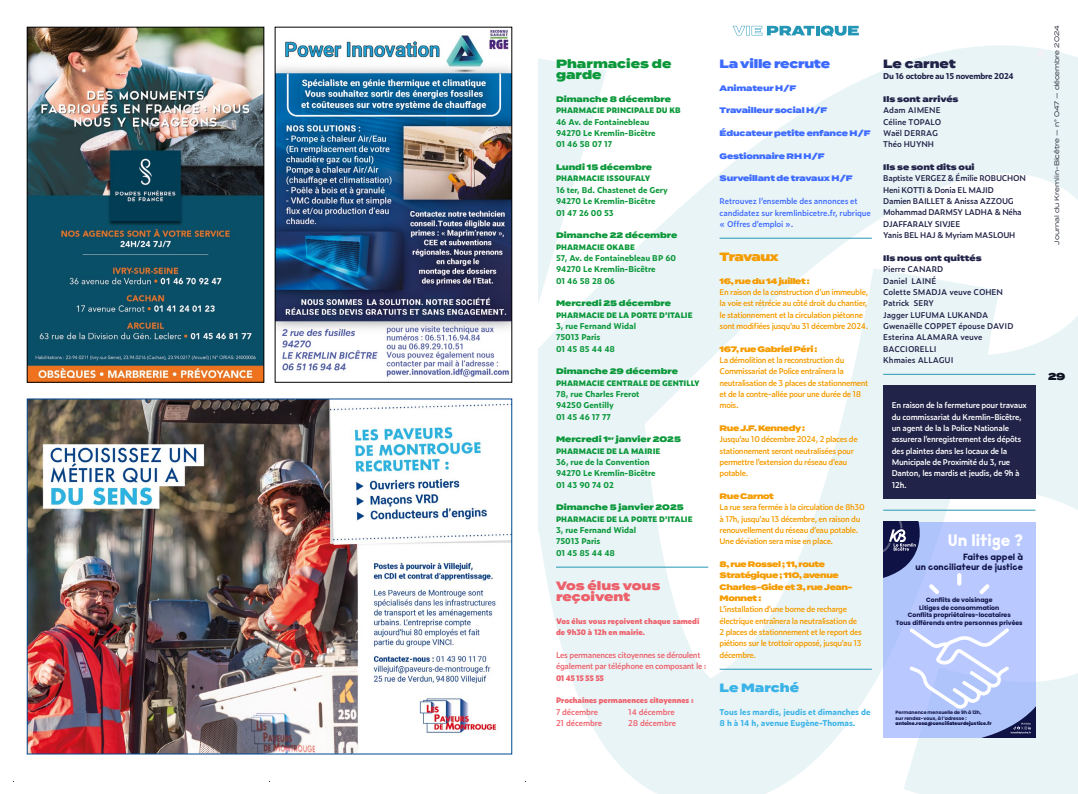
<style>
.page{position:relative;width:1078px;height:794px;background:#fff}
.page>*{position:absolute;margin:0;border:0;box-sizing:border-box;transform-origin:0 0}
.t1{font:800 16.7px "Raisonne Pro";color:#fff}
.t2{font:900 12px/11.3px "Termina";color:#ed616b}
.t3{font:900 12px/11.3px "Termina";color:#0b983a}
.t4{font:900 12px "Termina";letter-spacing:-.02em;color:#3d6bff}
.t5{font:900 12px "Termina";color:#212348}
.t6{font:900 12px "Termina";color:#3ab3e7}
.t7{font:900 12px "Termina";letter-spacing:-.07em;color:#f59c00}
.t8{font:900 10px "Termina";color:#0f1323}
.t9{font:800 9.1px/10.2px "Raisonne Pro";color:#0f1245;text-align:right}
.t10{font:600 8px/11.3px "Zeitung Pro";letter-spacing:-.05em;color:#f59c00}
.t11{font:700 8px/11.3px "Zeitung Pro";letter-spacing:-.005em;color:#0b983a}
.t12{font:600 8px/11.3px "Zeitung Pro";letter-spacing:-.035em;color:#fff}
.t13{font:600 8px/11.3px "Zeitung Pro";letter-spacing:-.01em;color:#212348}
.t14{font:600 8px/11.3px "Zeitung Pro";letter-spacing:-.03em;color:#212348}
.t15{font:900 8px/11.3px "Termina";letter-spacing:-.05em;color:#f59c00}
.t16{font:900 8px "Termina";letter-spacing:-.005em;color:#0b983a}
.t17{font:900 8px "Termina";letter-spacing:-.02em;color:#3d6bff}
.t18{font:600 8px/11.3px "Zeitung Pro";letter-spacing:-.02em;color:#3d6bff}
.t19{font:600 8px/11.3px "Zeitung Pro";letter-spacing:-.04em;color:#ed616b}
.t20{font:700 8px/11.3px "Zeitung Pro";letter-spacing:-.005em;color:#3ab3e7}
.t21{font:900 8px "Termina";letter-spacing:-.005em;color:#212348}
.t22{font:600 8px "Zeitung Pro";letter-spacing:-.02em;color:#ed616b}
.t23{font:700 8px "Zeitung Pro";letter-spacing:-.035em;color:#212348}
.t24{font:800 7.5px "Zeitung Pro";letter-spacing:-.005em;color:#0b983a}
.t25{font:800 7.5px/11.3px "Zeitung Pro";letter-spacing:-.005em;color:#ed616b}
.t26{font:6.5px "Termina";color:#0f1323}
.t27{font:700 6.2px/7.6px "Poppins";color:#0f1245;text-align:center}
.t28{font:700 4.7px/5.7px "Poppins";color:#0f1245}
.t29{font:900 4.7px "Poppins";color:#0f1245}
</style>
<div class="page">
<img style="left:29px;top:29px;width:233px;height:351px">
<div style="left:27px;top:27px;width:237px;height:355px;border:1px solid #000"></div>
<img style="left:277px;top:29px;width:233px;height:348px">
<div style="left:275px;top:27px;width:237px;height:355px;border:1px solid #000"></div>
<img style="left:29px;top:401px;width:481px;height:351px">
<svg style="left:539px;top:45px;width:538px;height:749px;fill:#e9f4f7"></svg>
<svg style="left:732px;top:26px;width:126px;height:11px"></svg>
<hr style="left:719px;top:238px;width:152px;height:1px;background:#2496b5">
<hr style="left:719px;top:669px;width:152px;height:1px;background:#2496b5">
<hr style="left:883px;top:374px;width:152px;height:1px;background:#2496b5">
<hr style="left:883px;top:510px;width:152px;height:1px;background:#2496b5">
<div style="left:883px;top:386px;width:152px;height:113px;background:#212348"></div>
<hr style="left:556px;top:567px;width:152px;height:1px;background:#2496b5">
<div style="left:883px;top:522px;width:152px;height:215px;background:#b9c9ff"></div>
<svg style="left:883px;top:522px;width:106px;height:72px"></svg>
<svg style="left:909px;top:628px;width:126px;height:109px"></svg>
<h2 class="t3" style="left:556px;top:59px;width:117px">Pharmacies de garde</h2>
<p class="t16" style="left:556px;top:93px;width:116px">Dimanche 8 décembre</p>
<p class="t24" style="left:556px;top:105px;width:126px">PHARMACIE PRINCIPALE DU KB</p>
<p class="t11" style="left:556px;top:116px;width:101px">46 Av. de Fontainebleau<br>94270 Le Kremlin-Bicêtre<br>01 46 58 07 17</p>
<p class="t16" style="left:556px;top:161px;width:98px">Lundi 15 décembre</p>
<p class="t24" style="left:556px;top:173px;width:96px">PHARMACIE ISSOUFALY</p>
<p class="t11" style="left:556px;top:184px;width:113px">16 ter, Bd. Chastenet de Gery<br>94270 Le Kremlin-Bicêtre<br>01 47 26 00 53</p>
<p class="t16" style="left:556px;top:229px;width:123px">Dimanche 22 décembre</p>
<p class="t24" style="left:556px;top:241px;width:80px">PHARMACIE OKABE</p>
<p class="t11" style="left:556px;top:252px;width:122px">57, Av. de Fontainebleau BP 60<br>94270 Le Kremlin-Bicêtre<br>01 46 58 28 06</p>
<p class="t16" style="left:556px;top:297px;width:117px">Mercredi 25 décembre</p>
<p class="t24" style="left:556px;top:309px;width:138px">PHARMACIE DE LA PORTE D'ITALIE</p>
<p class="t11" style="left:556px;top:320px;width:82px">3, rue Fernand Widal<br>75013 Paris<br>01 45 85 44 48</p>
<p class="t16" style="left:556px;top:365px;width:123px">Dimanche 29 décembre</p>
<p class="t24" style="left:556px;top:377px;width:145px">PHARMACIE CENTRALE DE GENTILLY</p>
<p class="t11" style="left:556px;top:388px;width:85px">78, rue Charles Frerot<br>94250 Gentilly<br>01 45 46 17 77</p>
<p class="t16" style="left:556px;top:433px;width:126px">Mercredi 1<sup>er</sup> janvier 2025</p>
<p class="t24" style="left:556px;top:445px;width:106px">PHARMACIE DE LA MAIRIE</p>
<p class="t11" style="left:556px;top:456px;width:101px">36, rue de la Convention<br>94270 Le Kremlin-Bicêtre<br>01 43 90 74 02</p>
<p class="t16" style="left:556px;top:501px;width:129px">Dimanche 5 janvier 2025</p>
<p class="t24" style="left:556px;top:513px;width:138px">PHARMACIE DE LA PORTE D'ITALIE</p>
<p class="t11" style="left:556px;top:524px;width:82px">3, rue Fernand Widal<br>75013 Paris<br>01 45 85 44 48</p>
<h2 class="t2" style="left:556px;top:580px;width:106px">Vos élus vous reçoivent</h2>
<p class="t25" style="left:556px;top:615px;width:145px">Vos élus vous reçoivent chaque samedi de 9h30 à 12h en mairie.</p>
<p class="t19" style="left:556px;top:649px;width:152px">Les permanences citoyennes se déroulent également par téléphone en composant le :</p>
<p class="t25" style="left:556px;top:671px;width:50px">01 45 15 55 55</p>
<p class="t25" style="left:556px;top:694px;width:139px">Prochaines permanences citoyennes :</p>
<p class="t22" style="left:556px;top:705px;width:44px">7 décembre</p>
<p class="t22" style="left:628px;top:705px;width:48px">14 décembre</p>
<p class="t22" style="left:556px;top:717px;width:48px">21 décembre</p>
<p class="t22" style="left:628px;top:717px;width:49px">28 décembre</p>
<h2 class="t4" style="left:719px;top:55px;width:112px">La ville recrute</h2>
<p class="t17" style="left:719px;top:82px;width:78px">Animateur H/F</p>
<p class="t17" style="left:719px;top:105px;width:109px">Travailleur social H/F</p>
<p class="t17" style="left:719px;top:127px;width:153px">Éducateur petite enfance H/F</p>
<p class="t17" style="left:719px;top:150px;width:107px">Gestionnaire RH H/F</p>
<p class="t17" style="left:719px;top:173px;width:135px">Surveillant de travaux H/F</p>
<p class="t18" style="left:719px;top:195px;width:153px">Retrouvez l’ensemble des annonces et candidatez sur kremlinbicetre.fr, rubrique « Offres d’emploi ».</p>
<h2 class="t7" style="left:719px;top:248px;width:61px">Travaux</h2>
<p class="t15" style="left:719px;top:275px;width:92px">16, rue du 14 juillet :</p>
<p class="t10" style="left:719px;top:286px;width:150px">En raison de la construction d’un immeuble, la voie est rétrécie au côté droit du chantier, le stationnement et la circulation piétonne sont modifiées jusqu’au 31 décembre 2024.</p>
<p class="t15" style="left:719px;top:343px;width:99px">167, rue Gabriel Péri :</p>
<p class="t10" style="left:719px;top:354px;width:150px">La démolition et la reconstruction du Commissariat de Police entraînera la neutralisation de 3 places de stationnement et de la contre-allée pour une durée de 18 mois.</p>
<p class="t15" style="left:719px;top:423px;width:87px">Rue J.F. Kennedy :</p>
<p class="t10" style="left:719px;top:433px;width:140px">Jusqu’au 10 décembre 2024, 2 places de stationnement seront neutralisées pour permettre l’extension du réseau d’eau potable.</p>
<p class="t15" style="left:719px;top:491px;width:56px">Rue Carnot</p>
<p class="t10" style="left:719px;top:501px;width:146px">La rue sera fermée à la circulation de 8h30 à 17h, jusqu’au 13 décembre, en raison du renouvellement du réseau d’eau potable.<br>Une déviation sera mise en place.</p>
<p class="t15" style="left:719px;top:559px;width:134px">8, rue Rossel ; 11, route<br>Stratégique ; 110, avenue<br>Charles-Gide et 3, rue Jean-<br>Monnet :</p>
<p class="t10" style="left:719px;top:603px;width:144px">L’installation d’une borne de recharge électrique entraînera la neutralisation de 2 places de stationnement et le report des piétions sur le trottoir opposé, jusqu’au 13 décembre.</p>
<h2 class="t6" style="left:719px;top:678px;width:81px">Le Marché</h2>
<p class="t20" style="left:719px;top:705px;width:152px">Tous les mardis, jeudis et dimanches de<br>8 h à 14 h, avenue Eugène-Thomas.</p>
<h2 class="t5" style="left:883px;top:55px;width:74px">Le carnet</h2>
<p class="t23" style="left:883px;top:70px;width:132px">Du 16 octobre au 15 novembre 2024</p>
<p class="t21" style="left:883px;top:93px;width:77px">Ils sont arrivés</p>
<p class="t13" style="left:883px;top:104px;width:60px">Adam AIMENE<br>Céline TOPALO<br>Waël DERRAG<br>Théo HUYNH</p>
<p class="t21" style="left:883px;top:161px;width:93px">Ils se sont dits oui</p>
<p class="t14" style="left:883px;top:172px;width:144px">Baptiste VERGEZ &amp; Émilie ROBUCHON<br>Heni KOTTI &amp; Donia EL MAJID<br>Damien BAILLET &amp; Anissa AZZOUG<br>Mohammad DARMSY LADHA &amp; Néha<br>DJAFFARALY SIVJEE<br>Yanis BEL HAJ &amp; Myriam MASLOUH</p>
<p class="t21" style="left:883px;top:252px;width:100px">Ils nous ont quittés</p>
<p class="t13" style="left:883px;top:263px;width:132px">Pierre CANARD<br>Daniel LAINÉ<br>Colette SMADJA veuve COHEN<br>Patrick SERY<br>Jagger LUFUMA LUKANDA<br>Gwenaëlle COPPET épouse DAVID<br>Esterina ALAMARA veuve<br>BACCIORELLI<br>Khmaies ALLAGUI</p>
<p class="t12" style="left:891px;top:399px;width:137px">En raison de la fermeture pour travaux du commissariat du Kremlin-Bicêtre, un agent de la la Police Nationale assurera l’enregistrement des dépôts des plaintes dans les locaux de la<br>Municipale de Proximité du 3, rue<br>Danton, les mardis et jeudis, de 9h à<br>12h.</p>
<h1 class="t1" style="left:947px;top:529px;width:77px">Un litige ?</h1>
<p class="t9" style="left:915px;top:551px;width:109px">Faites appel à<br>un conciliateur de justice</p>
<p class="t27" style="left:895px;top:596px;width:128px">Conflits de voisinage<br>Litiges de consommation<br>Conflits propriétaires-locataires<br>Tous différends entre personnes privées</p>
<p class="t28" style="left:895px;top:709px;width:87px">Permanence mensuelle de 9h à 12h, sur rendez-vous, à l’adresse :</p>
<p class="t29" style="left:895px;top:721px;width:97px">antoine.rosa@conciliateurdejustice.fr</p>
<p class="t26" style="left:1051px;top:245px;width:221px;rotate:-90deg">Journal du Kremlin-Bicêtre — n° 047 — décembre 2024</p>
<p class="t8" style="left:1047px;top:368px;width:18px">29</p>
</div>
